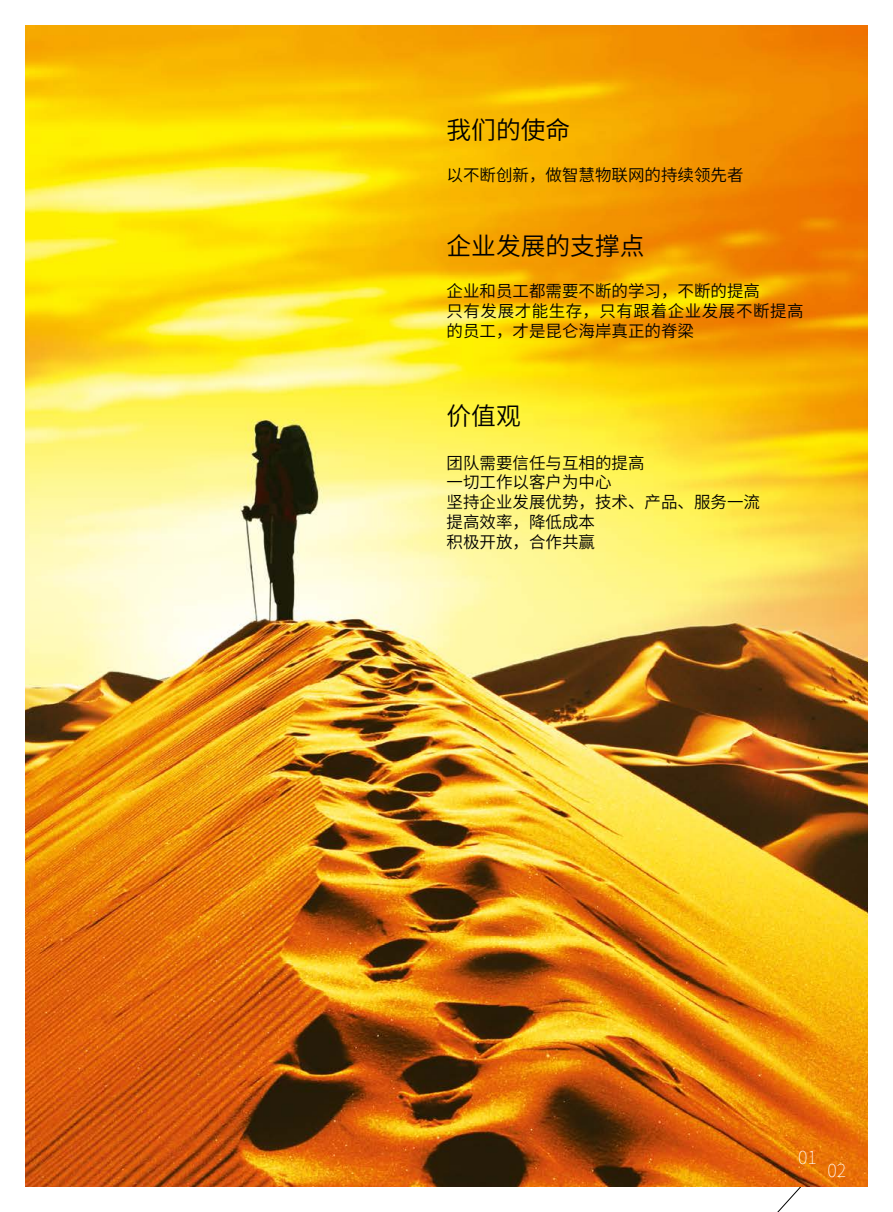
<style>
.page{position:relative;width:893px;height:1212px;background:#fff}
.page>*{position:absolute;margin:0;border:0;box-sizing:border-box;transform-origin:0 0}
.t1{font:24.75px "Source Han Sans CN";color:#000}
.t2{font:200 18px "Source Han Sans CN";color:#fff}
.t3{font:16.5px/19.8px "Source Han Sans CN";color:#000}
</style>
<div class="page">
<img style="left:26px;top:26px;width:841px;height:1160px">
<svg style="left:766px;top:1148px;width:70px;height:64px"></svg>
<h1 class="t1" style="left:446px;top:116px;width:125px">我们的使命</h1>
<p class="t3" style="left:446px;top:166px;width:298px">以不断创新，做智慧物联网的持续领先者</p>
<h1 class="t1" style="left:446px;top:232px;width:199px">企业发展的支撑点</h1>
<p class="t3" style="left:446px;top:282px;width:359px">企业和员工都需要不断的学习，不断的提高<br>只有发展才能生存，只有跟着企业发展不断提高的员工，才是昆仑海岸真正的脊梁</p>
<h1 class="t1" style="left:446px;top:402px;width:76px">价值观</h1>
<p class="t3" style="left:446px;top:453px;width:315px">团队需要信任与互相的提高<br>一切工作以客户为中心<br>坚持企业发展优势，技术、产品、服务一流提高效率，降低成本<br>积极开放，合作共赢</p>
<p class="t2" style="left:798px;top:1147px;width:20px">01</p>
<p class="t2" style="left:827px;top:1160px;width:20px">02</p>
</div>
